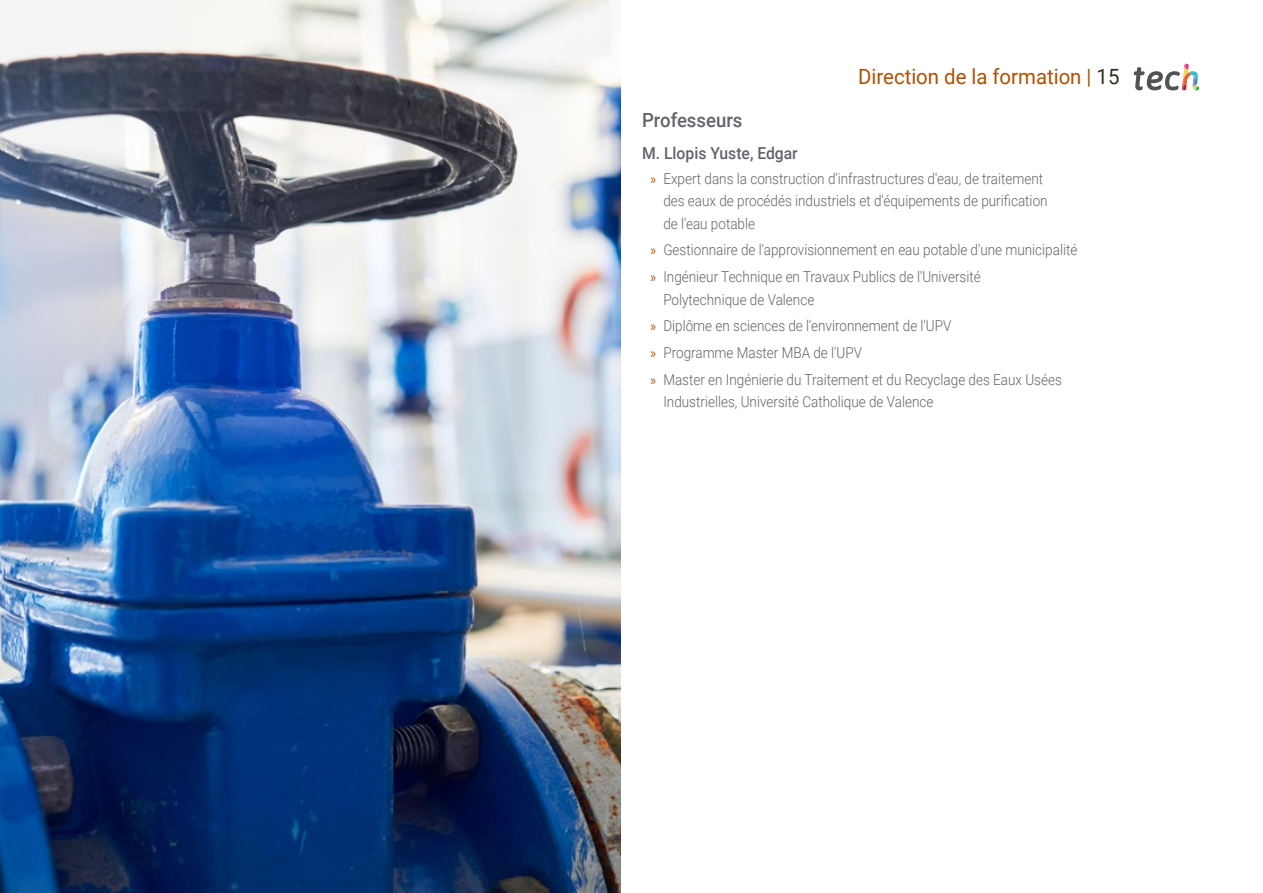
<style>
.page{position:relative;width:1263px;height:893px;background:#fff}
.page>*{position:absolute;margin:0;border:0;box-sizing:border-box;transform-origin:0 0}
.t1{font:21px "Roboto";color:#ad5105}
.t2{font:500 19.5px "Roboto";color:#61646a;scale:.95 1}
.t3{font:500 16.5px "Roboto";color:#61646a;scale:.95 1}
.t4{font:300 15px/26.7px "Roboto";color:#61646a;scale:.9 1}
.s1{color:#312e20}
.s2{font-family:"Myriad Pro";font-weight:400;color:#ad5105}
</style>
<div class="page">
<svg style="left:1134px;top:64px;width:65px;height:27px"></svg>
<img style="left:0;top:0;width:621px;height:893px">
<h2 class="t2" style="left:642px;top:107px;width:107px">Professeurs</h2>
<h1 class="t1" style="left:858px;top:62px;width:263px">Direction de la formation | <span class="s1">15</span></h1>
<p class="t3" style="left:642px;top:142px;width:165px">M. Llopis Yuste, Edgar</p>
<p class="t4" style="left:663px;top:166px;width:428px;line-height:22.5px;text-indent:-13px"><span class="s2">»</span> Expert dans la construction d'infrastructures d'eau, de traitement des eaux de procédés industriels et d'équipements de purification de l'eau potable</p>
<p class="t4" style="left:651px;top:236px;width:476px"><span class="s2">»</span> Gestionnaire de l'approvisionnement en eau potable d'une municipalité <span class="s2">»</span> Ingénieur Technique en Travaux Publics de l'Université</p>
<p class="t4" style="left:651px;top:285px;width:458px;text-indent:13px">Polytechnique de Valence<br><span class="s2">»</span> Diplôme en sciences de l'environnement de l'UPV<br><span class="s2">»</span> Programme Master MBA de l'UPV<br><span class="s2">»</span> Master en Ingénierie du Traitement et du Recyclage des Eaux Usées</p>
<p class="t4" style="left:663px;top:388px;width:301px">Industrielles, Université Catholique de Valence</p>
</div>
